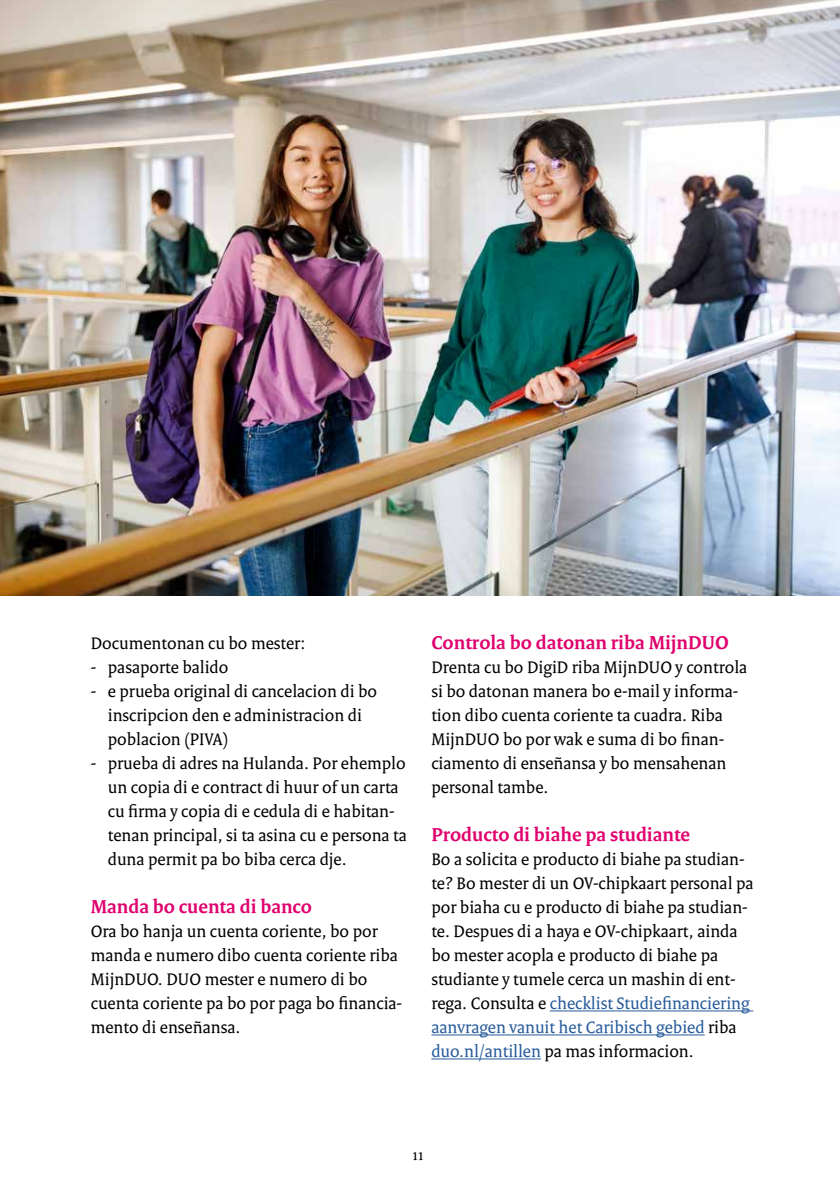
<style>
.page{position:relative;width:840px;height:1191px;background:#fff}
.page>*{position:absolute;margin:0;border:0;box-sizing:border-box;transform-origin:0 0}
._05_RO_Alineakop{font:700 20px "Rijksoverheid Serif";color:#e0006d}
._10_RO_Broodtekst{font:18px/24px "Rijksoverheid Serif";color:#000}
.t1{font:16px "Rijksoverheid Serif";color:#000}
.s1{color:#275b9b}
</style>
<div class="page">
<hr style="left:549px;top:1010px;width:203px;height:1px;background:#275b9b">
<hr style="left:431px;top:1034px;width:273px;height:1px;background:#275b9b">
<hr style="left:431px;top:1058px;width:109px;height:1px;background:#275b9b">
<img style="left:0;top:0;width:839px;height:595px">
<p class="_10_RO_Broodtekst" style="left:91px;top:631px;width:216px">Documentonan cu bo mester:</p>
<p class="_10_RO_Broodtekst" style="left:91px;top:655px;width:139px">- pasaporte balido</p>
<p class="_10_RO_Broodtekst" style="left:108px;top:679px;width:271px;text-indent:-17px">- e prueba original di cancelacion di bo inscripcion den e administracion di poblacion (PIVA)</p>
<p class="_10_RO_Broodtekst" style="left:108px;top:751px;width:300px;text-indent:-17px">- prueba di adres na Hulanda. Por ehemplo un copia di e contract di huur of un carta cu firma y copia di e cedula di e habitan&shy;tenan principal, si ta asina cu e persona ta duna permit pa bo biba cerca dje.</p>
<h3 class="_05_RO_Alineakop" style="left:91px;top:894px;width:223px">Manda bo cuenta di banco</h3>
<p class="_10_RO_Broodtekst" style="left:91px;top:919px;width:312px">Ora bo hanja un cuenta coriente, bo por manda e numero dibo cuenta coriente riba MijnDUO. DUO mester e numero di bo cuenta coriente pa bo por paga bo financia&shy;mento di enseñansa.</p>
<h3 class="_05_RO_Alineakop" style="left:431px;top:630px;width:299px">Controla bo datonan riba MijnDUO</h3>
<p class="_10_RO_Broodtekst" style="left:431px;top:655px;width:317px">Drenta cu bo DigiD riba MijnDUO y controla si bo datonan manera bo e-mail y informa&shy;tion dibo cuenta coriente ta cuadra. Riba MijnDUO bo por wak e suma di bo finan&shy;ciamento di enseñansa y bo mensahenan personal tambe.</p>
<h3 class="_05_RO_Alineakop" style="left:431px;top:822px;width:260px">Producto di biahe pa studiante</h3>
<p class="_10_RO_Broodtekst" style="left:431px;top:847px;width:323px">Bo a solicita e producto di biahe pa studian&shy;te? Bo mester di un OV-chipkaart personal pa por biaha cu e producto di biahe pa studian&shy;te. Despues di a haya e OV-chipkaart, ainda bo mester acopla e producto di biahe pa studiante y tumele cerca un mashin di ent&shy;rega. Consulta e <span class="s1">checklist Studiefinanciering aanvragen vanuit het Caribisch gebied</span> riba <span class="s1">duo.nl/antillen</span> pa mas informacion.</p>
<p class="t1" style="left:412px;top:1145px;width:13px">11</p>
</div>
